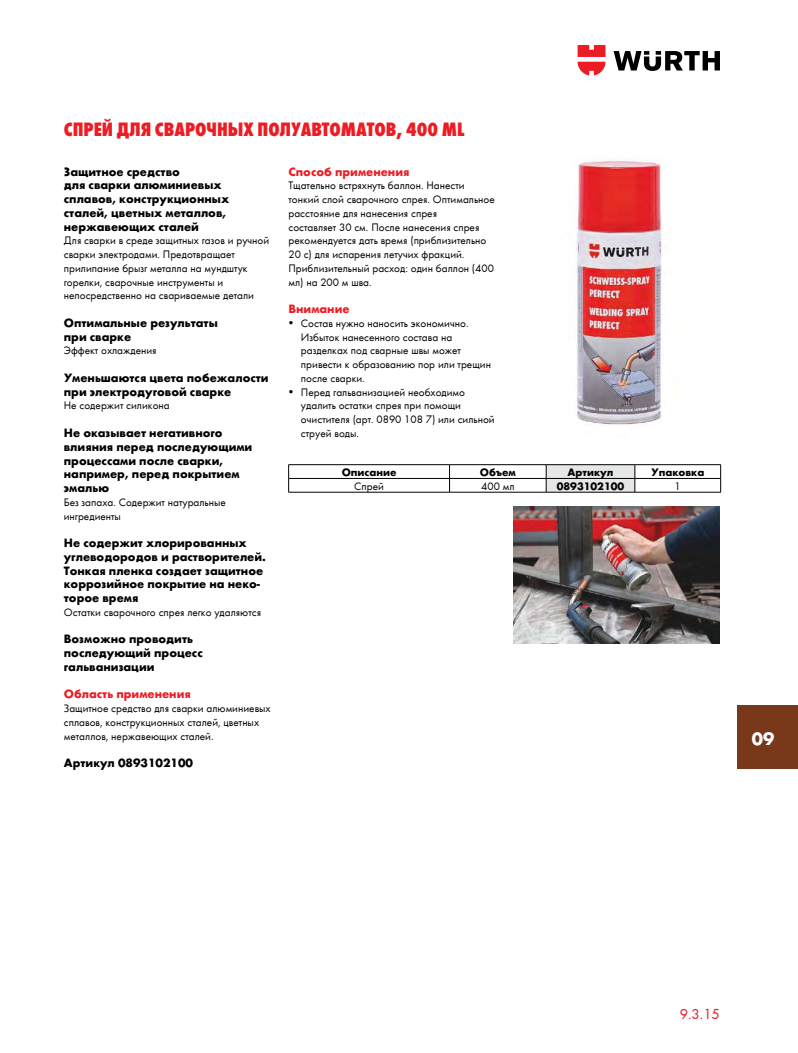
<style>
.page{position:relative;width:798px;height:1053px;background:#fff}
.page>*{position:absolute;margin:0;border:0;box-sizing:border-box;transform-origin:0 0}
.t1{font:20px "Wuerth Extra Bold Cond Caps";color:#ed1c24}
.t2{font:700 18.75px "Wuerth";color:#fff}
.t3{font:15px "Wuerth";color:#ed1c24}
.t4{font:700 12.5px/13.8px "Wuerth";color:#000}
.t5{font:700 12.5px "Wuerth";color:#ed1c24}
.t6{font:11.25px/13.8px "Wuerth";color:#000}
.t7{font:700 11.25px "Wuerth";color:#000}
</style>
<div class="page">
<img style="left:575px;top:160px;width:87px;height:266px">
<img style="left:513px;top:506px;width:206px;height:137px">
<hr style="left:288px;top:464px;width:161px;height:1px;background:#000">
<hr style="left:449px;top:464px;width:97px;height:1px;background:#000">
<hr style="left:634px;top:464px;width:86px;height:1px;background:#000">
<hr style="left:288px;top:478px;width:161px;height:1px;background:#000">
<svg style="left:288px;top:465px;width:1px;height:27px"></svg>
<hr style="left:449px;top:478px;width:97px;height:1px;background:#000">
<svg style="left:449px;top:465px;width:1px;height:27px"></svg>
<hr style="left:634px;top:478px;width:86px;height:1px;background:#000">
<svg style="left:545px;top:464px;width:90px;height:28px;background:#cfd0d1"></svg>
<svg style="left:720px;top:465px;width:1px;height:27px"></svg>
<hr style="left:288px;top:492px;width:161px;height:1px;background:#000">
<hr style="left:449px;top:492px;width:97px;height:1px;background:#000">
<hr style="left:546px;top:492px;width:88px;height:1px;background:#000">
<hr style="left:634px;top:492px;width:86px;height:1px;background:#000">
<svg style="left:613px;top:51px;width:106px;height:20px"></svg>
<svg style="left:577px;top:45px;width:28px;height:30px"></svg>
<div style="left:737px;top:705px;width:60px;height:64px;background:#783819"></div>
<h1 class="t1" style="left:64px;top:116px;width:402px">Спрей для сварочных полуавтоматов, 400 ml</h1>
<p class="t4" style="left:64px;top:163px;width:167px">Защитное средство<br>для сварки алюминиевых сплавов, конструкционных сталей, цветных металлов, нержавеющих сталей</p>
<p class="t6" style="left:64px;top:233px;width:207px">Для сварки в среде защитных газов и ручной сварки электродами. Предотвращает прилипание брызг металла на мундштук горелки, сварочные инструменты и непосредственно на свариваемые детали</p>
<p class="t4" style="left:64px;top:315px;width:155px">Оптимальные результаты при сварке</p>
<p class="t6" style="left:64px;top:343px;width:94px">Эффект охлаждения</p>
<p class="t4" style="left:64px;top:370px;width:206px">Уменьшаются цвета побежалости при электродуговой сварке</p>
<p class="t6" style="left:64px;top:398px;width:107px">Не содержит силикона</p>
<p class="t4" style="left:64px;top:425px;width:190px">Не оказывает негативного влияния перед последующими процессами после сварки, например, перед покрытием эмалью</p>
<p class="t6" style="left:64px;top:494px;width:163px">Без запаха. Содержит натуральные ингредиенты</p>
<p class="t4" style="left:64px;top:535px;width:204px">Не содержит хлорированных углеводородов и растворителей.<br>Тонкая пленка создает защитное коррозийное покрытие на неко&shy;торое время</p>
<p class="t6" style="left:64px;top:604px;width:199px">Остатки сварочного спрея легко удаляются</p>
<p class="t4" style="left:64px;top:631px;width:140px">Возможно проводить последующий процесс гальванизации</p>
<p class="t5" style="left:64px;top:685px;width:128px">Область применения</p>
<p class="t6" style="left:64px;top:701px;width:208px">Защитное средство для сварки алюминиевых сплавов, конструкционных сталей, цветных металлов, нержавеющих сталей.</p>
<p class="t4" style="left:64px;top:755px;width:131px">Артикул 0893102100</p>
<p class="t5" style="left:288px;top:162px;width:122px">Способ применения</p>
<p class="t6" style="left:288px;top:178px;width:208px">Тщательно встряхнуть баллон. Нанести тонкий слой сварочного спрея. Оптимальное расстояние для нанесения спрея<br>составляет 30 см. После нанесения спрея рекомендуется дать время (приблизительно 20 с) для испарения летучих фракций.<br>Приблизительный расход: один баллон (400 мл) на 200 м шва.</p>
<p class="t5" style="left:288px;top:300px;width:63px">Внимание</p>
<p class="t6" style="left:301px;top:316px;width:191px;text-indent:-12px">• Состав нужно наносить экономично.<br>Избыток нанесенного состава на разделках под сварные швы может привести к образованию пор или трещин после сварки.</p>
<p class="t6" style="left:301px;top:384px;width:195px;text-indent:-12px">• Перед гальванизацией необходимо удалить остатки спрея при помощи очистителя (арт. 0890 108 7) или сильной струей воды.</p>
<p class="t7" style="left:341px;top:464px;width:56px">Описание</p>
<p class="t7" style="left:479px;top:464px;width:37px">Объем</p>
<p class="t7" style="left:567px;top:464px;width:47px">Артикул</p>
<p class="t7" style="left:651px;top:464px;width:55px">Упаковка</p>
<p class="t6" style="left:354px;top:478px;width:31px">Спрей</p>
<p class="t6" style="left:481px;top:478px;width:35px">400 мл</p>
<p class="t7" style="left:556px;top:479px;width:69px">0893102100</p>
<p class="t6" style="left:674px;top:479px;width:8px">1</p>
<h2 class="t2" style="left:751px;top:727px;width:24px">09</h2>
<h3 class="t3" style="left:679px;top:1005px;width:41px">9.3.15</h3>
</div>
